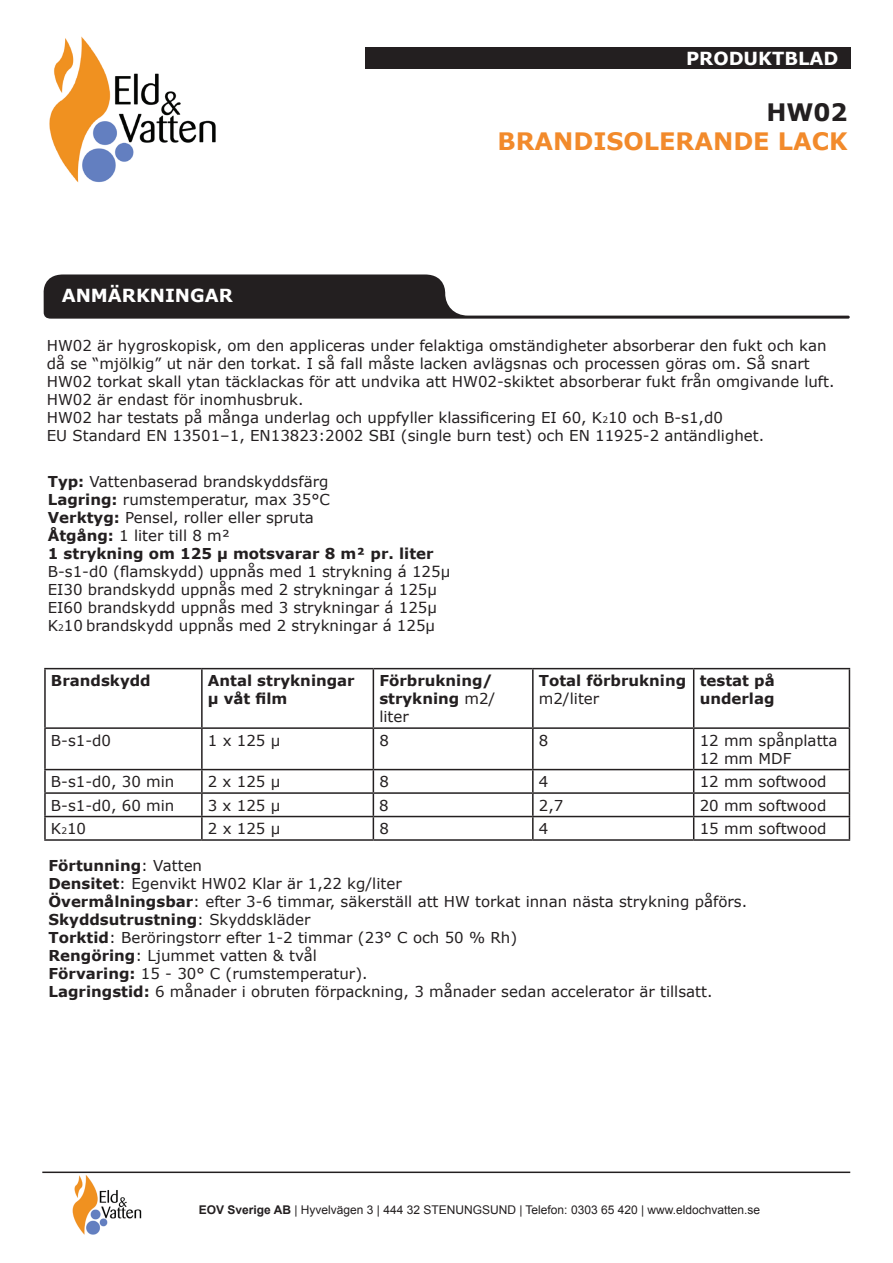
<style>
.page{position:relative;width:893px;height:1263px;background:#fff}
.page>*{position:absolute;margin:0;border:0;box-sizing:border-box;transform-origin:0 0}
.t1{font:700 24px "Verdana";color:#f28a2b}
.t2{font:700 24px "Verdana";color:#231f20}
.t3{font:700 18px "Verdana";color:#fff}
.t4{font:15px/18px "Verdana";color:#231f20}
.t5{font:700 15px/18px "Verdana";color:#231f20}
.t6{font:12px "Arial";color:#231f20}
.s1{font-size:9px}
.s2{font-weight:700}
.s3{font-weight:400}
</style>
<div class="page">
<hr style="left:42px;top:1171px;width:808px;height:2px;background:#231f20">
<img style="left:72px;top:1175px;width:70px;height:60px">
<div style="left:365px;top:48px;width:486px;height:21px;background:#231f20"></div>
<img style="left:49px;top:36px;width:167px;height:147px">
<svg style="left:43px;top:274px;width:807px;height:45px"></svg>
<hr style="left:44px;top:668px;width:158px;height:1px;background:#231f20">
<hr style="left:44px;top:669px;width:2px;height:58px;background:#231f20">
<hr style="left:202px;top:668px;width:171px;height:1px;background:#231f20">
<hr style="left:201px;top:669px;width:2px;height:58px;background:#231f20">
<hr style="left:373px;top:668px;width:160px;height:1px;background:#231f20">
<hr style="left:373px;top:669px;width:1px;height:58px;background:#231f20">
<hr style="left:533px;top:668px;width:161px;height:1px;background:#231f20">
<hr style="left:532px;top:669px;width:2px;height:58px;background:#231f20">
<hr style="left:694px;top:668px;width:156px;height:1px;background:#231f20">
<hr style="left:693px;top:669px;width:1px;height:58px;background:#231f20">
<hr style="left:849px;top:669px;width:1px;height:58px;background:#231f20">
<hr style="left:44px;top:727px;width:158px;height:2px;background:#231f20">
<hr style="left:44px;top:729px;width:2px;height:40px;background:#231f20">
<hr style="left:202px;top:727px;width:171px;height:2px;background:#231f20">
<hr style="left:201px;top:729px;width:2px;height:40px;background:#231f20">
<hr style="left:373px;top:727px;width:160px;height:2px;background:#231f20">
<hr style="left:373px;top:729px;width:1px;height:40px;background:#231f20">
<hr style="left:533px;top:727px;width:161px;height:2px;background:#231f20">
<hr style="left:532px;top:729px;width:2px;height:40px;background:#231f20">
<hr style="left:694px;top:727px;width:156px;height:2px;background:#231f20">
<hr style="left:693px;top:729px;width:1px;height:40px;background:#231f20">
<hr style="left:849px;top:729px;width:1px;height:40px;background:#231f20">
<hr style="left:44px;top:769px;width:158px;height:1px;background:#231f20">
<hr style="left:44px;top:770px;width:2px;height:22px;background:#231f20">
<hr style="left:202px;top:769px;width:171px;height:1px;background:#231f20">
<hr style="left:201px;top:770px;width:2px;height:22px;background:#231f20">
<hr style="left:373px;top:769px;width:160px;height:1px;background:#231f20">
<hr style="left:533px;top:769px;width:161px;height:1px;background:#231f20">
<hr style="left:532px;top:770px;width:2px;height:22px;background:#231f20">
<hr style="left:694px;top:769px;width:156px;height:1px;background:#231f20">
<hr style="left:44px;top:792px;width:158px;height:2px;background:#231f20">
<hr style="left:44px;top:794px;width:2px;height:22px;background:#231f20">
<hr style="left:202px;top:792px;width:171px;height:2px;background:#231f20">
<hr style="left:201px;top:794px;width:2px;height:22px;background:#231f20">
<hr style="left:373px;top:792px;width:160px;height:2px;background:#231f20">
<hr style="left:533px;top:792px;width:161px;height:2px;background:#231f20">
<hr style="left:532px;top:794px;width:2px;height:22px;background:#231f20">
<hr style="left:694px;top:792px;width:156px;height:2px;background:#231f20">
<hr style="left:44px;top:816px;width:158px;height:1px;background:#231f20">
<hr style="left:44px;top:817px;width:2px;height:22px;background:#231f20">
<hr style="left:202px;top:816px;width:171px;height:1px;background:#231f20">
<hr style="left:201px;top:817px;width:2px;height:22px;background:#231f20">
<hr style="left:373px;top:816px;width:160px;height:1px;background:#231f20">
<svg style="left:373px;top:770px;width:1px;height:69px"></svg>
<hr style="left:533px;top:816px;width:161px;height:1px;background:#231f20">
<hr style="left:532px;top:817px;width:2px;height:22px;background:#231f20">
<hr style="left:694px;top:816px;width:156px;height:1px;background:#231f20">
<svg style="left:693px;top:770px;width:1px;height:69px"></svg>
<svg style="left:849px;top:770px;width:1px;height:69px"></svg>
<hr style="left:44px;top:839px;width:158px;height:2px;background:#231f20">
<hr style="left:202px;top:839px;width:171px;height:2px;background:#231f20">
<hr style="left:373px;top:839px;width:160px;height:2px;background:#231f20">
<hr style="left:533px;top:839px;width:161px;height:2px;background:#231f20">
<hr style="left:694px;top:839px;width:156px;height:2px;background:#231f20">
<p class="t3" style="left:686px;top:45px;width:154px">PRODUKTBLAD</p>
<h1 class="t2" style="left:766px;top:96px;width:83px">HW02</h1>
<h1 class="t1" style="left:497px;top:125px;width:352px">BRANDISOLERANDE LACK</h1>
<p class="t3" style="left:62px;top:283px;width:173px">ANMÄRKNINGAR</p>
<p class="t4" style="left:47px;top:336px;width:789px">HW02 är hygroskopisk, om den appliceras under felaktiga omständigheter absorberar den fukt och kan då se “mjölkig” ut när den torkat. I så fall måste lacken avlägsnas och processen göras om. Så snart HW02 torkat skall ytan täcklackas för att undvika att HW02-skiktet absorberar fukt från omgivande luft.<br>HW02 är endast för inomhusbruk.<br>HW02 har testats på många underlag och uppfyller klassificering EI 60, K<span class="s1">2</span>10 och B-s1,d0<br>EU Standard EN 13501–1, EN13823:2002 SBI (single burn test) och EN 11925-2 antändlighet.</p>
<p class="t4" style="left:48px;top:472px;width:387px"><span class="s2">Typ:</span> Vattenbaserad brandskyddsfärg<br><span class="s2">Lagring:</span> rumstemperatur, max 35°C<br><span class="s2">Verktyg:</span> Pensel, roller eller spruta<br><span class="s2">Åtgång:</span> 1 liter till 8 m²<br><span class="s2">1 strykning om 125 μ motsvarar 8 m² pr. liter</span></p>
<p class="t4" style="left:48px;top:562px;width:404px">B-s1-d0 (flamskydd) uppnås med 1 strykning á 125μ EI30 brandskydd uppnås med 2 strykningar á 125μ EI60 brandskydd uppnås med 3 strykningar á 125μ K<span class="s1">2</span>10 brandskydd uppnås med 2 strykningar á 125μ</p>
<p class="t5" style="left:51px;top:671px;width:101px">Brandskydd</p>
<p class="t5" style="left:208px;top:671px;width:148px">Antal strykningar µ våt film</p>
<p class="t5" style="left:379px;top:671px;width:118px">Förbrukning/ strykning <span class="s3">m2/ liter</span></p>
<p class="t5" style="left:539px;top:671px;width:149px">Total förbrukning</p>
<p class="t4" style="left:539px;top:689px;width:62px">m2/liter</p>
<p class="t5" style="left:700px;top:671px;width:77px">testat på underlag</p>
<p class="t4" style="left:51px;top:731px;width:62px">B-s1-d0</p>
<p class="t4" style="left:208px;top:731px;width:74px">1 x 125 µ</p>
<p class="t4" style="left:379px;top:731px;width:11px">8</p>
<p class="t4" style="left:539px;top:731px;width:11px">8</p>
<p class="t4" style="left:700px;top:731px;width:139px">12 mm spånplatta<br>12 mm MDF</p>
<p class="t4" style="left:51px;top:772px;width:125px">B-s1-d0, 30 min</p>
<p class="t4" style="left:208px;top:772px;width:74px">2 x 125 µ</p>
<p class="t4" style="left:379px;top:772px;width:11px">8</p>
<p class="t4" style="left:539px;top:772px;width:11px">4</p>
<p class="t4" style="left:700px;top:772px;width:128px">12 mm softwood</p>
<p class="t4" style="left:51px;top:796px;width:125px">B-s1-d0, 60 min</p>
<p class="t4" style="left:208px;top:796px;width:74px">3 x 125 µ</p>
<p class="t4" style="left:379px;top:796px;width:11px">8</p>
<p class="t4" style="left:539px;top:796px;width:26px">2,7</p>
<p class="t4" style="left:700px;top:796px;width:128px">20 mm softwood</p>
<p class="t4" style="left:51px;top:819px;width:37px">K<span class="s1">2</span>10</p>
<p class="t4" style="left:208px;top:819px;width:74px">2 x 125 µ</p>
<p class="t4" style="left:379px;top:819px;width:11px">8</p>
<p class="t4" style="left:539px;top:819px;width:11px">4</p>
<p class="t4" style="left:700px;top:819px;width:128px">15 mm softwood</p>
<p class="t4" style="left:49px;top:856px;width:700px"><span class="s2">Förtunning</span>: Vatten<br><span class="s2">Densitet</span>: Egenvikt HW02 Klar är 1,22 kg/liter<br><span class="s2">Övermålningsbar</span>: efter 3-6 timmar, säkerställ att HW torkat innan nästa strykning påförs.<br><span class="s2">Skyddsutrustning</span>: Skyddskläder<br><span class="s2">Torktid</span>: Beröringstorr efter 1-2 timmar (23° C och 50 % Rh)<br><span class="s2">Rengöring</span>: Ljummet vatten &amp; tvål<br><span class="s2">Förvaring:</span> 15 - 30° C (rumstemperatur).<br><span class="s2">Lagringstid:</span> 6 månader i obruten förpackning, 3 månader sedan accelerator är tillsatt.</p>
<p class="t6" style="left:199px;top:1202px;width:563px"><span class="s2">EOV Sverige AB</span> | Hyvelvägen 3 | 444 32 STENUNGSUND | Telefon: 0303 65 420 | www.eldochvatten.se</p>
</div>
